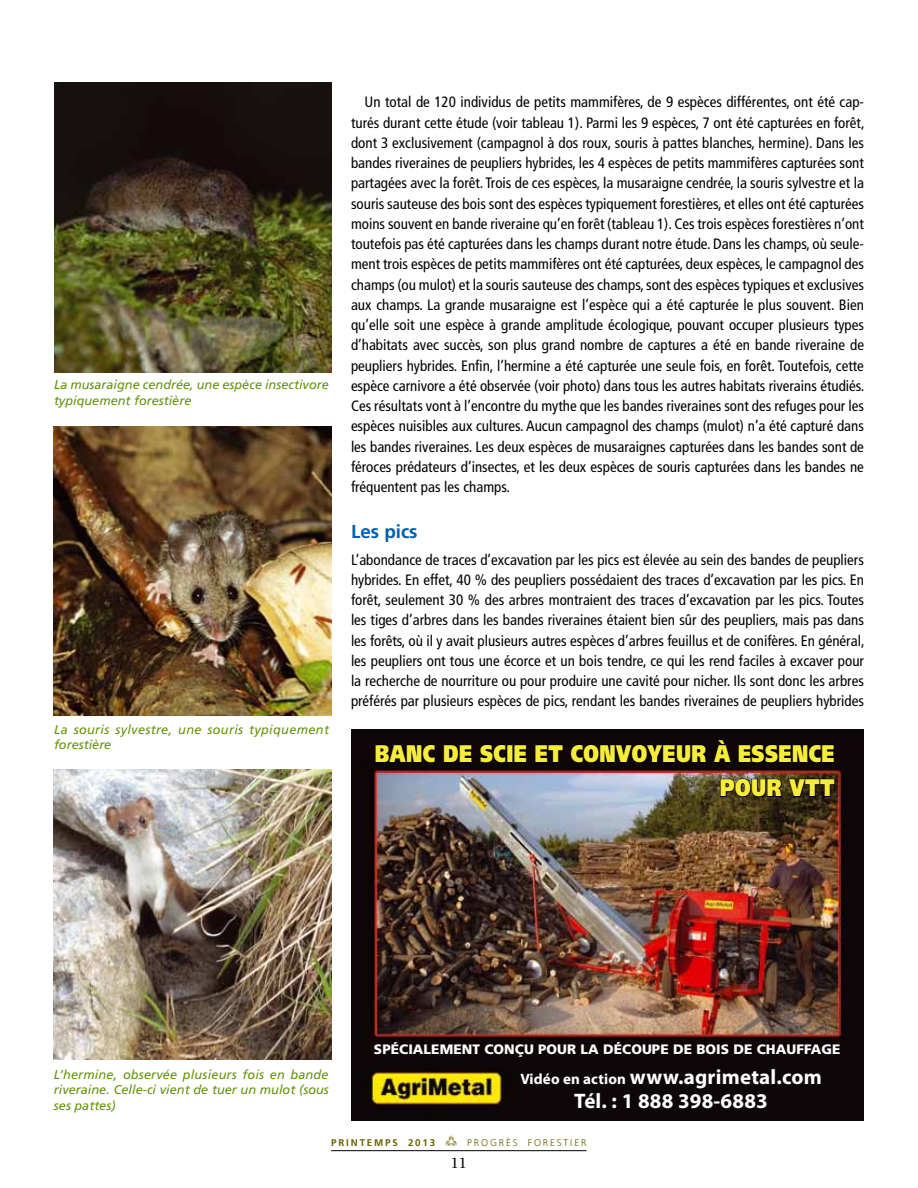
<style>
.page{position:relative;width:918px;height:1188px;background:#fff}
.page>*{position:absolute;margin:0;border:0;box-sizing:border-box;transform-origin:0 0}
.t1{font:900 24px/34.5px "Frutiger";letter-spacing:.025em;color:#f6ec3b;text-align:right;scale:.79 1}
.t2{font:700 21px/23.4px "Myriad Pro";letter-spacing:.01em;color:#fff;text-align:center}
.t3{font:700 18.75px "Frutiger";color:#005fad}
.t4{font:condensed 15px/20.2px "Frutiger";color:#000;text-align:justify}
.t5{font:15px "Utopia";color:#000}
.t6{font:900 13.65px "Frutiger";letter-spacing:.005em;color:#fff}
.t7{font:italic 12.75px/15.3px "Frutiger";color:#64940c;text-align:justify}
.t8{font:italic 12.75px/15.3px "Frutiger";letter-spacing:.025em;color:#64940c}
.t9{font:300 9.75px "Frutiger";letter-spacing:.19em;color:#6c6200}
.t10{font:700 9.75px "Frutiger";letter-spacing:.19em;color:#6c6200}
.s1{font-size:15px}
</style>
<div class="page">
<hr style="left:331px;top:1150px;width:255px;height:1px;background:#000">
<svg style="left:445px;top:1135px;width:12px;height:11px"></svg>
<img style="left:54px;top:769px;width:277px;height:291px">
<img style="left:351px;top:729px;width:513px;height:391px">
<svg style="left:374px;top:735px;width:63px;height:37px;background:#3c3111"></svg>
<svg style="left:443px;top:744px;width:30px;height:19px"></svg>
<svg style="left:479px;top:743px;width:28px;height:21px"></svg>
<div style="left:507px;top:744px;width:6px;height:19px;border:2px solid #000"></div>
<svg style="left:513px;top:744px;width:15px;height:19px"></svg>
<svg style="left:534px;top:744px;width:30px;height:19px"></svg>
<svg style="left:570px;top:735px;width:265px;height:37px;background:#3b3010"></svg>
<svg style="left:719px;top:778px;width:117px;height:24px;background:#5f571b"></svg>
<img style="left:54px;top:83px;width:277px;height:290px">
<img style="left:54px;top:426px;width:277px;height:289px">
<p class="t7" style="left:54px;top:377px;width:276px">La musaraigne cendrée, une espèce insectivore typiquement forestière</p>
<p class="t8" style="left:54px;top:721px;width:277px">La souris sylvestre, une souris typiquement forestière</p>
<p class="t4" style="left:351px;top:92px;width:515px;text-indent:14px">Un total de 120 individus de petits mammifères, de 9 espèces différentes, ont été cap&shy;turés durant cette étude (voir tableau 1). Parmi les 9 espèces, 7 ont été capturées en forêt, dont 3 exclusivement (campagnol à dos roux, souris à pattes blanches, hermine). Dans les bandes riveraines de peupliers hybrides, les 4 espèces de petits mammifères capturées sont partagées avec la forêt. Trois de ces espèces, la musaraigne cendrée, la souris sylvestre et la souris sauteuse des bois sont des espèces typiquement forestières, et elles ont été capturées moins souvent en bande riveraine qu’en forêt (tableau 1). Ces trois espèces forestières n’ont toutefois pas été capturées dans les champs durant notre étude. Dans les champs, où seule&shy;ment trois espèces de petits mammifères ont été capturées, deux espèces, le campagnol des champs (ou mulot) et la souris sauteuse des champs, sont des espèces typiques et exclusives aux champs. La grande musaraigne est l’espèce qui a été capturée le plus souvent. Bien qu’elle soit une espèce à grande amplitude écologique, pouvant occuper plusieurs types d’habitats avec succès, son plus grand nombre de captures a été en bande riveraine de peupliers hybrides. Enfin, l’hermine a été capturée une seule fois, en forêt. Toutefois, cette espèce carnivore a été observée (voir photo) dans tous les autres habitats riverains étudiés.<br>Ces résultats vont à l’encontre du mythe que les bandes riveraines sont des refuges pour les espèces nuisibles aux cultures. Aucun campagnol des champs (mulot) n’a été capturé dans les bandes riveraines. Les deux espèces de musaraignes capturées dans les bandes sont de féroces prédateurs d’insectes, et les deux espèces de souris capturées dans les bandes ne fréquentent pas les champs.</p>
<p class="t3" style="left:351px;top:520px;width:68px">LES PICS</p>
<p class="t4" style="left:351px;top:549px;width:515px">L’abondance de traces d’excavation par les pics est élevée au sein des bandes de peupliers hybrides. En effet, 40 % des peupliers possédaient des traces d’excavation par les pics. En forêt, seulement 30 % des arbres montraient des traces d’excavation par les pics. Toutes les tiges d’arbres dans les bandes riveraines étaient bien sûr des peupliers, mais pas dans les forêts, où il y avait plusieurs autres espèces d’arbres feuillus et de conifères. En général, les peupliers ont tous une écorce et un bois tendre, ce qui les rend faciles à excaver pour la recherche de nourriture ou pour produire une cavité pour nicher. Ils sont donc les arbres préférés par plusieurs espèces de pics, rendant les bandes riveraines de peupliers hybrides</p>
<h1 class="t1" style="left:375px;top:736px;width:584px">BANC DE SCIE ET CONVOYEUR À ESSENCE<br>POUR VTT</h1>
<p class="t6" style="left:374px;top:1041px;width:468px">SPÉCIALEMENT CONÇU POUR LA DÉCOUPE DE BOIS DE CHAUFFAGE</p>
<p class="t7" style="left:54px;top:1067px;width:276px">L’hermine, observée plusieurs fois en bande riveraine. Celle-ci vient de tuer un mulot (sous ses pattes)</p>
<h2 class="t2" style="left:520px;top:1065px;width:303px"><span class="s1">Vidéo en action</span> www.agrimetal.com<br>Tél. : 1 888 398-6883</h2>
<p class="t10" style="left:331px;top:1137px;width:106px">PRINTEMPS 2013</p>
<p class="t9" style="left:467px;top:1137px;width:121px">PROGRÈS FORESTIER</p>
<p class="t5" style="left:451px;top:1155px;width:17px">11</p>
</div>
